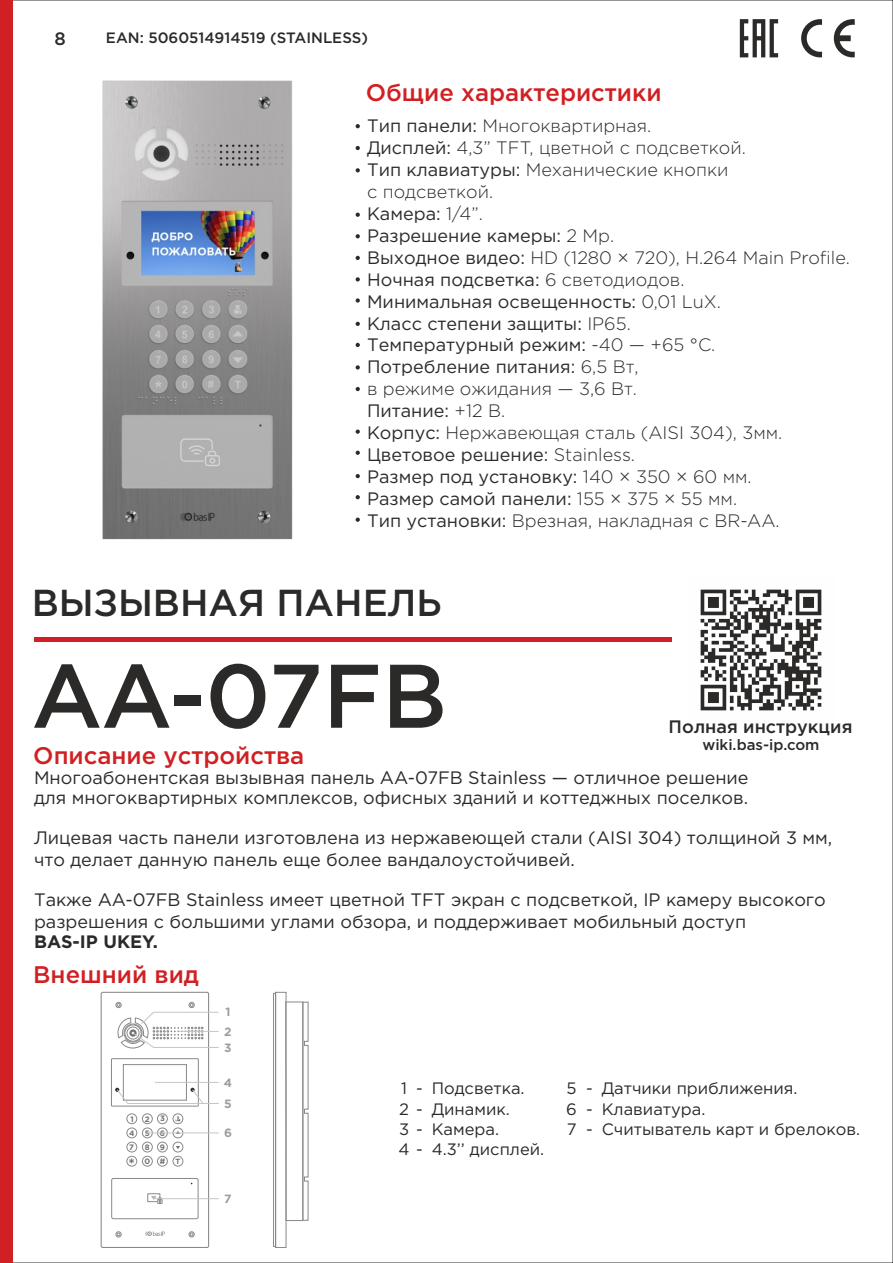
<style>
.page{position:relative;width:893px;height:1263px;background:#fff}
.page>*{position:absolute;margin:0;border:0;box-sizing:border-box;transform-origin:0 0}
.t1{font:500 90px "Gotham Pro";letter-spacing:-.005em;color:#2b2a29}
.t2{font:500 37.5px "Gotham Pro";color:#2b2a29}
.t3{font:500 24px "Gotham Pro";color:#d12023}
.t4{font:300 18px/21.9px "Gotham Pro";color:#2b2a29}
.t5{font:18px/21.9px "Gotham Pro";color:#2b2a29}
.t6{font:500 18px "Gotham Pro";color:#2b2a29}
.t7{font:700 18px "Gotham Pro";color:#2b2a29}
.t8{font:16.5px/20.1px "Gotham Pro";color:#2b2a29}
.t9{font:500 15px "Gotham Pro";color:#2b2a29}
.t10{font:700 15px "Gotham Pro";color:#727271}
.t11{font:700 12px "Gotham Pro";color:#9d9e9e}
.t12{font:700 7.8px "Gotham Pro";color:#727271}
.t13{font:700 7.5px "Gotham Pro";color:#727271}
.s1{font-weight:400}
</style>
<div class="page">
<img style="left:102px;top:80px;width:191px;height:460px">
<div style="left:0;top:0;width:13px;height:1263px;background:#d12023"></div>
<svg style="left:801px;top:19px;width:21px;height:38px"></svg>
<svg style="left:834px;top:19px;width:21px;height:38px"></svg>
<svg style="left:740px;top:19px;width:38px;height:38px"></svg>
<div style="left:34px;top:637px;width:638px;height:5px;background:#d12023"></div>
<img style="left:700px;top:589px;width:122px;height:122px">
<svg style="left:356px;top:124px;width:4px;height:4px"></svg>
<svg style="left:356px;top:168px;width:4px;height:4px"></svg>
<svg style="left:356px;top:213px;width:4px;height:4px"></svg>
<svg style="left:356px;top:234px;width:4px;height:4px"></svg>
<svg style="left:356px;top:298px;width:4px;height:5px"></svg>
<svg style="left:356px;top:322px;width:4px;height:4px"></svg>
<svg style="left:356px;top:343px;width:4px;height:4px"></svg>
<svg style="left:356px;top:365px;width:4px;height:5px"></svg>
<svg style="left:356px;top:277px;width:4px;height:4px"></svg>
<svg style="left:356px;top:146px;width:4px;height:4px"></svg>
<svg style="left:356px;top:256px;width:4px;height:4px"></svg>
<svg style="left:356px;top:451px;width:4px;height:4px"></svg>
<svg style="left:356px;top:474px;width:4px;height:4px"></svg>
<svg style="left:356px;top:495px;width:4px;height:4px"></svg>
<svg style="left:356px;top:518px;width:4px;height:4px"></svg>
<svg style="left:356px;top:429px;width:4px;height:5px"></svg>
<svg style="left:356px;top:387px;width:4px;height:4px"></svg>
<div style="left:101px;top:992px;width:108px;height:256px;border:1px solid #898989;border-radius:2px"></div>
<div style="left:111px;top:1058px;width:88px;height:48px;border:1px solid #898989"></div>
<div style="left:123px;top:1064px;width:64px;height:36px;border:1px solid #898989"></div>
<svg style="left:145px;top:1231px;width:20px;height:5px"></svg>
<div style="left:115px;top:1231px;width:7px;height:6px;border:1px solid #898989;border-radius:50%"></div>
<svg style="left:189px;top:1231px;width:6px;height:6px"></svg>
<div style="left:126px;top:1113px;width:11px;height:11px;border:1px solid #898989;border-radius:50%"></div>
<div style="left:142px;top:1113px;width:11px;height:11px;border:1px solid #898989;border-radius:50%"></div>
<div style="left:157px;top:1113px;width:11px;height:11px;border:1px solid #898989;border-radius:50%"></div>
<div style="left:173px;top:1113px;width:10px;height:11px;border:1px solid #898989;border-radius:50%"></div>
<div style="left:126px;top:1127px;width:11px;height:11px;border:1px solid #898989;border-radius:50%"></div>
<div style="left:142px;top:1127px;width:11px;height:11px;border:1px solid #898989;border-radius:50%"></div>
<div style="left:157px;top:1127px;width:11px;height:11px;border:1px solid #898989;border-radius:50%"></div>
<div style="left:173px;top:1127px;width:10px;height:11px;border:1px solid #898989;border-radius:50%"></div>
<div style="left:126px;top:1142px;width:11px;height:10px;border:1px solid #898989;border-radius:50%"></div>
<div style="left:142px;top:1142px;width:11px;height:10px;border:1px solid #898989;border-radius:50%"></div>
<div style="left:157px;top:1142px;width:11px;height:10px;border:1px solid #898989;border-radius:50%"></div>
<div style="left:173px;top:1142px;width:10px;height:10px;border:1px solid #898989;border-radius:50%"></div>
<div style="left:126px;top:1156px;width:11px;height:10px;border:1px solid #898989;border-radius:50%"></div>
<div style="left:142px;top:1156px;width:11px;height:10px;border:1px solid #898989;border-radius:50%"></div>
<div style="left:157px;top:1156px;width:11px;height:10px;border:1px solid #898989;border-radius:50%"></div>
<div style="left:173px;top:1156px;width:10px;height:10px;border:1px solid #898989;border-radius:50%"></div>
<svg style="left:176px;top:1116px;width:4px;height:5px"></svg>
<div style="left:111px;top:1178px;width:88px;height:41px;border:1px solid #898989;border-radius:2px"></div>
<svg style="left:147px;top:1193px;width:15px;height:11px"></svg>
<div style="left:285px;top:1001px;width:18px;height:220px;border:1px solid #898989"></div>
<svg style="left:273px;top:992px;width:3px;height:255px"></svg>
<svg style="left:302px;top:1001px;width:7px;height:220px"></svg>
<svg style="left:115px;top:1002px;width:104px;height:48px"></svg>
<hr style="left:178px;top:1031px;width:41px;height:1px;background:#c5c6c6">
<hr style="left:155px;top:1082px;width:64px;height:1px;background:#c5c6c6">
<hr style="left:148px;top:1133px;width:71px;height:1px;background:#c5c6c6">
<hr style="left:154px;top:1198px;width:65px;height:1px;background:#c5c6c6">
<svg style="left:115px;top:1088px;width:104px;height:16px"></svg>
<p class="t6" style="left:54px;top:32px;width:13px">8</p>
<p class="t9" style="left:106px;top:32px;width:264px">EAN: 5060514914519 (STAINLESS)</p>
<h3 class="t3" style="left:366px;top:84px;width:297px">Общие характеристики</h3>
<p class="t4" style="left:367px;top:116px;width:484px"><span class="s1">Тип панели:</span> Многоквартирная.<br><span class="s1">Дисплей:</span> 4,3” TFT, цветной с подсветкой.<br><span class="s1">Тип клавиатуры:</span> Механические кнопки<br>с подсветкой.<br><span class="s1">Камера:</span> 1/4”.<br><span class="s1">Разрешение камеры:</span> 2 Мp.<br><span class="s1">Выходное видео:</span> HD (1280 × 720), H.264 Main Profile.<br><span class="s1">Ночная подсветка:</span> 6 светодиодов.<br><span class="s1">Минимальная освещенность:</span> 0,01 LuX.<br><span class="s1">Класс степени защиты:</span> IP65.<br><span class="s1">Температурный режим:</span> -40 — +65 °С.<br><span class="s1">Потребление питания:</span> 6,5 Вт,<br>в режиме ожидания — 3,6 Вт.<br><span class="s1">Питание:</span> +12 В.<br><span class="s1">Корпус:</span> Нержавеющая cталь (AISI 304), 3мм.<br><span class="s1">Цветовое решение:</span> Stainless.<br><span class="s1">Размер под установку:</span> 140 × 350 × 60 мм.<br><span class="s1">Размер самой панели:</span> 155 × 375 × 55 мм.<br><span class="s1">Тип установки:</span> Врезная, накладная с BR-AA.</p>
<h2 class="t2" style="left:32px;top:589px;width:412px">ВЫЗЫВНАЯ ПАНЕЛЬ</h2>
<h1 class="t1" style="left:31px;top:662px;width:417px">AA-07FB</h1>
<p class="t6" style="left:669px;top:720px;width:185px">Полная инструкция</p>
<p class="t9" style="left:702px;top:739px;width:119px">wiki.bas-ip.com</p>
<p class="t5" style="left:34px;top:788px;width:716px">для многоквартирных комплексов, офисных зданий и коттеджных поселков.</p>
<h3 class="t3" style="left:33px;top:746px;width:273px">Описание устройства</h3>
<p class="t5" style="left:34px;top:768px;width:716px">Многоабонентская вызывная панель AA-07FB Stainless — отличное решение</p>
<p class="t5" style="left:34px;top:828px;width:800px">Лицевая часть панели изготовлена из нержавеющей стали (AISI 304) толщиной 3 мм, что делает данную панель еще более вандалоустойчивей.</p>
<p class="t5" style="left:34px;top:890px;width:793px">Также AA-07FB Stainless имеет цветной TFT экран с подсветкой, IP камеру высокого разрешения с большими углами обзора, и поддерживает мобильный доступ</p>
<p class="t7" style="left:34px;top:935px;width:125px">BAS-IP UKEY.</p>
<h3 class="t3" style="left:33px;top:966px;width:167px">Внешний вид</h3>
<p class="t12" style="left:130px;top:1116px;width:5px">1</p>
<p class="t12" style="left:145px;top:1116px;width:6px">2</p>
<p class="t12" style="left:160px;top:1116px;width:6px">3</p>
<p class="t12" style="left:129px;top:1130px;width:7px">4</p>
<p class="t12" style="left:145px;top:1130px;width:6px">5</p>
<p class="t12" style="left:160px;top:1130px;width:7px">6</p>
<p class="t12" style="left:129px;top:1144px;width:6px">7</p>
<p class="t12" style="left:145px;top:1144px;width:6px">8</p>
<p class="t12" style="left:160px;top:1144px;width:7px">9</p>
<p class="t12" style="left:145px;top:1158px;width:7px">0</p>
<p class="t10" style="left:129px;top:1158px;width:38px">* <sup>#</sup></p>
<p class="t13" style="left:176px;top:1158px;width:6px">T</p>
<p class="t11" style="left:225px;top:1008px;width:7px">1</p>
<p class="t11" style="left:224px;top:1043px;width:9px">3</p>
<p class="t11" style="left:224px;top:1027px;width:9px">2</p>
<p class="t11" style="left:224px;top:1078px;width:10px">4</p>
<p class="t11" style="left:224px;top:1099px;width:9px">5</p>
<p class="t11" style="left:224px;top:1128px;width:9px">6</p>
<p class="t11" style="left:224px;top:1194px;width:9px">7</p>
<p class="t8" style="left:399px;top:1080px;width:26px">1<br>2 -<br>3 -<br>4 -</p>
<p class="t8" style="left:566px;top:1080px;width:12px;text-align:justify">5<br>6<br>7</p>
<p class="t8" style="left:432px;top:1080px;width:114px">Подсветка.<br>Динамик.<br>Камера.<br>4.3’’ дисплей.</p>
<p class="t8" style="left:416px;top:1080px;width:8px">-</p>
<p class="t8" style="left:586px;top:1080px;width:8px;text-align:justify">- - -</p>
<p class="t8" style="left:602px;top:1080px;width:260px">Датчики приближения.<br>Клавиатура.<br>Считыватель карт и брелоков.</p>
</div>
